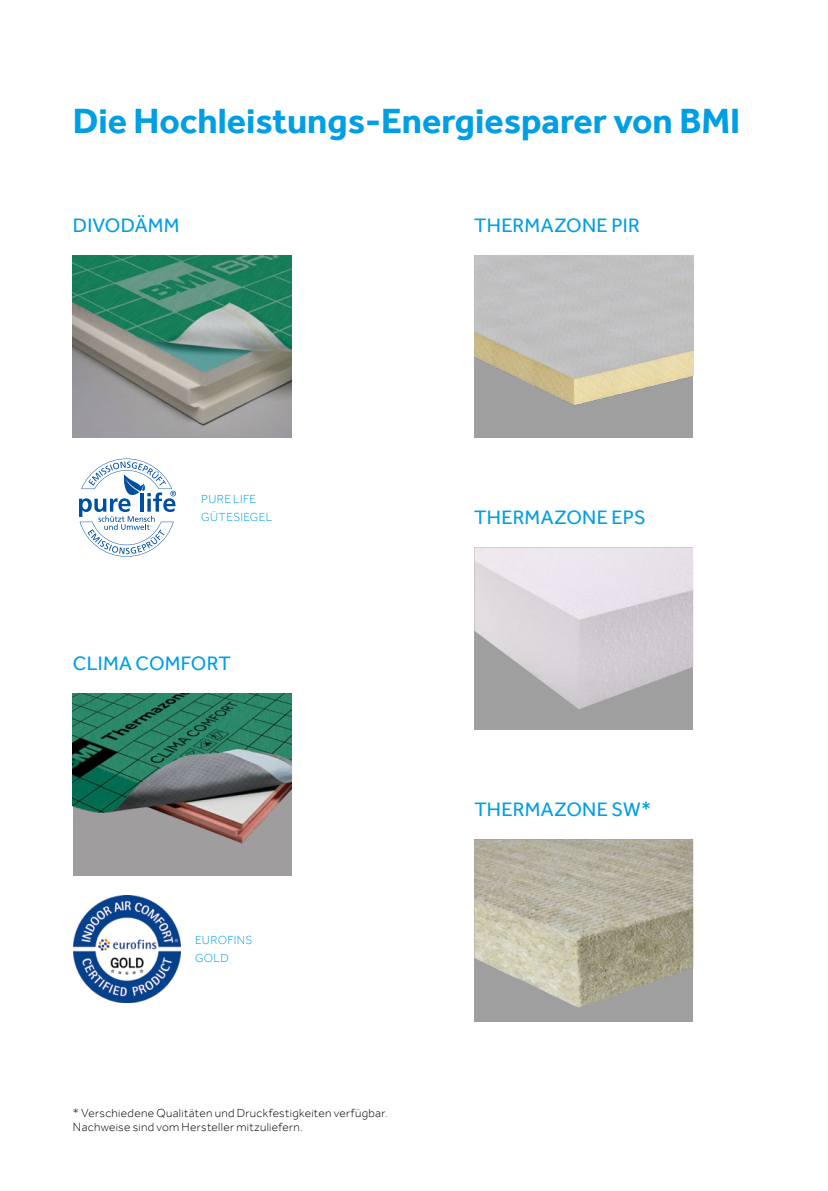
<style>
.page{position:relative;width:828px;height:1191px;background:#fff}
.page>*{position:absolute;margin:0;border:0;box-sizing:border-box;transform-origin:0 0}
.t1{font:700 36px "Effra";color:#009ee3}
.t2{font:20px "Effra";letter-spacing:.015em;color:#009ee3}
.t3{font:300 12px/14px "Effra";letter-spacing:.025em;color:#000}
.t4{font:300 12px/18px "Effra";letter-spacing:.025em;color:#009ee3}
</style>
<div class="page">
<img style="left:73px;top:693px;width:219px;height:182px">
<img style="left:73px;top:255px;width:219px;height:183px">
<svg style="left:79px;top:458px;width:97px;height:99px"></svg>
<img style="left:73px;top:895px;width:107px;height:107px">
<div style="left:474px;top:547px;width:219px;height:183px;background:#9f9fa0"></div>
<img style="left:474px;top:547px;width:219px;height:162px">
<img style="left:474px;top:255px;width:219px;height:183px">
<svg style="left:474px;top:839px;width:219px;height:182px;background:#a4a194"></svg>
<img style="left:474px;top:839px;width:160px;height:168px">
<h1 class="t1" style="left:73px;top:100px;width:669px">Die Hochleistungs-Energiesparer von BMI</h1>
<h2 class="t2" style="left:73px;top:214px;width:108px">DIVODÄMM</h2>
<h2 class="t2" style="left:474px;top:214px;width:167px">THERMAZONE PIR</h2>
<p class="t4" style="left:201px;top:489px;width:73px">PURE LIFE<br>GÜTESIEGEL</p>
<h2 class="t2" style="left:73px;top:651px;width:159px">CLIMA COMFORT</h2>
<p class="t4" style="left:195px;top:930px;width:59px">EUROFINS<br>GOLD</p>
<p class="t3" style="left:73px;top:1106px;width:316px">* Verschiedene Qualitäten und Druckfestigkeiten verfügbar.<br>Nachweise sind vom Hersteller mitzuliefern.</p>
<h2 class="t2" style="left:474px;top:505px;width:173px">THERMAZONE EPS</h2>
<h2 class="t2" style="left:474px;top:797px;width:178px">THERMAZONE SW*</h2>
</div>
